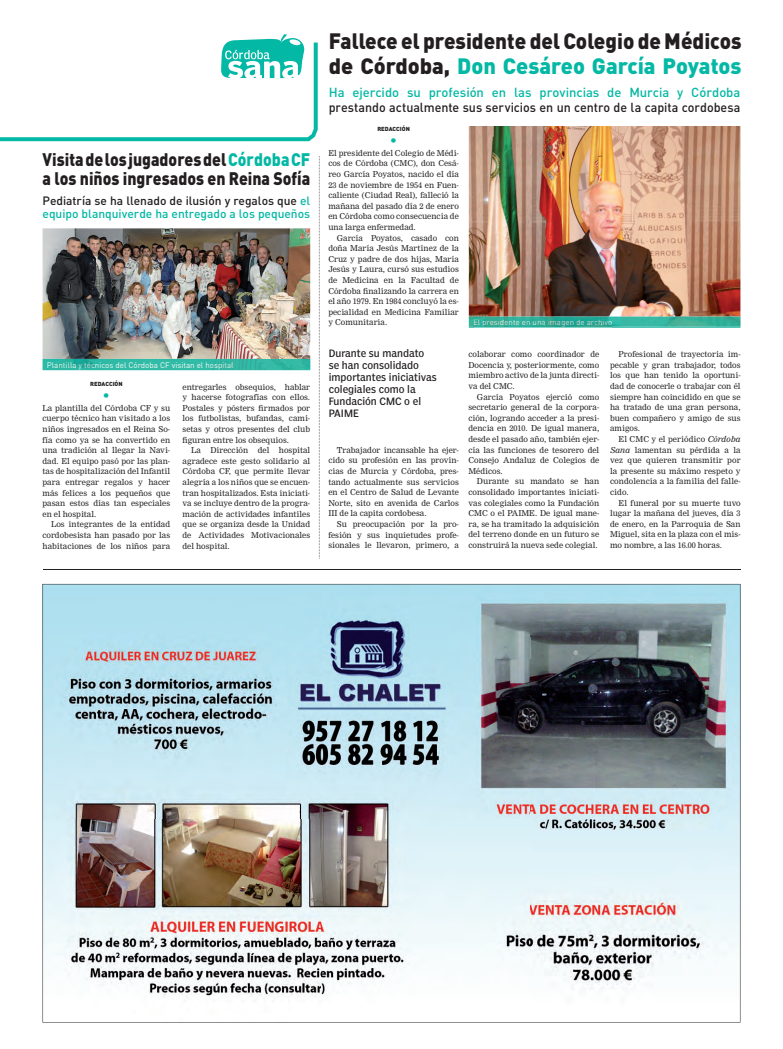
<style>
.page{position:relative;width:783px;height:1049px;background:#fff}
.page>*{position:absolute;margin:0;border:0;box-sizing:border-box;transform-origin:0 0}
.t1{font:900 22px/25px "DIN";color:#231f20;scale:.94 1}
.t2{font:900 18px/19px "DIN";color:#231f20;scale:.88 1}
.t3{font:13.6px "DIN";color:#03b8a4}
.t4{font:500 13px "DIN";letter-spacing:-.005em;color:#231f20;scale:.96 1}
.t5{font:500 13px "DIN";letter-spacing:-.005em;color:#03b8a4}
.t6{font:500 12px/13px "DIN";color:#03b8a4}
.t7{font:condensed 10px/12px "Poynter Agate One";color:#231f20}
.t8{font:8px/10.6px "Nimrod";color:#231f20;text-align:justify}
.t9{font:8px "DIN";color:#fbfaf9}
.t10{font:8px "DIN";color:#dad7d4}
.t11{font:900 5.8px "DIN";color:#231f20}
.s1{color:#03b8a4}
.s2{color:#231f20}
.s3{color:#f7f8f8}
.s4{color:#f5f4f1}
.s5{color:#f5f5f3}
.s6{color:#dad9d9}
.s7{color:#f7f8f5}
.s8{color:#f9f9f6}
.s9{color:#faf9f7}
.s10{color:#fafaf8}
.s11{color:#fbfaf8}
.s12{color:#f8f8f6}
.s13{color:#fcfdfb}
.s14{color:#f5e9e3}
.s15{color:#fff}
.s16{color:#f9f8f9}
.s17{color:#efe1d8}
.s18{color:#f0e2d9}
.s19{color:#f5ece4}
.s20{color:#e8ddd5}
.s21{color:#f3ebe5}
.s22{color:#f1eae6}
.s23{color:#f4f0ee}
.s24{color:#eee7e4}
.s25{color:#ece6e2}
.s26{color:#eee0d7}
.s27{color:#e1d6d0}
.s28{color:#dbd9d7}
.s29{color:#dbd7d6}
.s30{color:#dcd8d7}
.s31{color:#dcd8d6}
.s32{font-style:italic}
</style>
<div class="page">
<svg style="left:0;top:34px;width:317px;height:107px"></svg>
<hr style="left:43px;top:569px;width:697px;height:1px;background:#231f20">
<img style="left:468px;top:126px;width:272px;height:191px">
<svg style="left:468px;top:327px;width:272px;height:1px"></svg>
<img style="left:468px;top:317px;width:272px;height:10px">
<hr style="left:474px;top:327px;width:137px;height:1px;background:#35beac">
<img style="left:474px;top:320px;width:137px;height:7px">
<svg style="left:319px;top:156px;width:1px;height:402px"></svg>
<img style="left:43px;top:584px;width:697px;height:438px">
<img style="left:43px;top:228px;width:267px;height:131px">
<img style="left:43px;top:359px;width:267px;height:11px">
<img style="left:48px;top:362px;width:185px;height:7px">
<h2 class="t2" style="left:43px;top:151px;width:305px">Visita de los jugadores del <span class="s1">Córdoba CF </span>a los niños ingresados en Reina Sofía</h2>
<h3 class="t6" style="left:43px;top:195px;width:269px"><span class="s2">Pediatría se ha llenado de ilusión y regalos que</span> el equipo blanquiverde ha entregado a los pequeños</h3>
<p class="t9" style="left:47px;top:362px;width:188px"><span class="s3">Pla</span><span class="s4">nti</span><span class="s5">lla</span> <span class="s6">y téc</span><span class="s7">nic</span><span class="s8">os</span> <span class="s9">del</span> <span class="s10">Có</span><span class="s11">rdoba</span> CF visita<span class="s11">n e</span><span class="s12">l h</span><span class="s10">osp</span><span class="s13">ital</span></p>
<p class="t11" style="left:90px;top:382px;width:34px">REDACCIÓN</p>
<h3 class="t3" style="left:103px;top:390px;width:9px">•</h3>
<p class="t8" style="left:43px;top:403px;width:129px">La plantilla del Córdoba CF y su cuerpo técnico han visitado a los niños ingresados en el Reina So&shy;fía como ya se ha convertido en una tradición al llegar la Navi&shy;dad. El equipo pasó por las plan&shy;tas de hospitalización del Infantil para entregar regalos y hacer más felices a los pequeños que pasan estos días tan especiales en el hospital.</p>
<p class="t8" style="left:43px;top:520px;width:129px;text-indent:9px">Los integrantes de la entidad cordobesista han pasado por las habitaciones de los niños para</p>
<p class="t8" style="left:182px;top:382px;width:129px">entregarles obsequios, hablar y hacerse fotografías con ellos.<br>Postales y pósters firmados por los futbolistas, bufandas, cami&shy;setas y otros presentes del club figuran entre los obsequios.</p>
<p class="t8" style="left:182px;top:446px;width:129px;text-indent:9px">La Dirección del hospital agradece este gesto solidario al Córdoba CF, que permite llevar alegría a los niños que se encuen&shy;tran hospitalizados. Esta iniciati&shy;va se incluye dentro de la progra&shy;mación de actividades infantiles que se organiza desde la Unidad de Actividades Motivacionales del hospital.</p>
<h1 class="t1" style="left:329px;top:30px;width:440px">Fallece el presidente del Colegio de Médicos de Córdoba, <span class="s1">Don Cesáreo García Poyatos</span></h1>
<h3 class="t5" style="left:328px;top:88px;width:413px">Ha ejercido su profesión en las provincias de Murcia y Córdoba</h3>
<h3 class="t4" style="left:328px;top:103px;width:430px">prestando actualmente sus servicios en un centro de la capita cordobesa</h3>
<p class="t11" style="left:377px;top:127px;width:34px">REDACCIÓN</p>
<h3 class="t3" style="left:390px;top:135px;width:9px">•</h3>
<p class="t8" style="left:328px;top:148px;width:132px">El presidente del Colegio de Médi&shy;cos de Córdoba (CMC), don Cesá&shy;reo García Poyatos, nacido el día 23 de noviembre de 1954 en Fuen&shy;caliente (Ciudad Real), falleció la mañana del pasado día 2 de enero en Córdoba como consecuencia de una larga enfermedad.</p>
<p class="t8" style="left:328px;top:233px;width:132px;text-indent:9px">García Poyatos, casado con doña María Jesús Martínez de la Cruz y padre de dos hijas, María Jesús y Laura, cursó sus estudios de Medicina en la Facultad de Córdoba finalizando la carrera en el año 1979. En 1984 concluyó la es&shy;pecialidad en Medicina Familiar y Comunitaria.</p>
<p class="t7" style="left:328px;top:348px;width:109px">Durante su mandato se han consolidado importantes iniciativas colegiales como la<br>Fundación CMC o el<br>PAIME</p>
<p class="t8" style="left:328px;top:445px;width:132px;text-indent:9px">Trabajador incansable ha ejer&shy;cido su profesión en las provin&shy;cias de Murcia y Córdoba, pres&shy;tando actualmente sus servicios en el Centro de Salud de Levante Norte, sito en avenida de Carlos III de la capita cordobesa.</p>
<p class="t8" style="left:328px;top:519px;width:132px;text-indent:9px">Su preocupación por la pro&shy;fesión y sus inquietudes profe&shy;sionales le llevaron, primero, a</p>
<p class="t10" style="left:473px;top:320px;width:141px"><span class="s14">El</span> <span class="s15">p</span><span class="s16">r</span><span class="s17">e</span><span class="s18">si</span><span class="s19">d</span><span class="s20">e</span><span class="s21">nt</span><span class="s22">e e</span><span class="s23">n</span> <span class="s24">u</span><span class="s25">na</span> <span class="s26">im</span><span class="s27">a</span>gen <span class="s28">de</span> <span class="s29">ar</span><span class="s30">chi</span><span class="s31">vo</span></p>
<p class="t8" style="left:468px;top:350px;width:132px">colaborar como coordinador de Docencia y, posteriormente, como miembro activo de la junta directi&shy;va del CMC.</p>
<p class="t8" style="left:468px;top:392px;width:132px;text-indent:9px">García Poyatos ejerció como secretario general de la corpora&shy;ción, logrando acceder a la presi&shy;dencia en 2010. De igual manera, desde el pasado año, también ejer&shy;cía las funciones de tesorero del Consejo Andaluz de Colegios de Médicos.</p>
<p class="t8" style="left:468px;top:477px;width:132px;text-indent:9px">Durante su mandato se han consolidado importantes iniciati&shy;vas colegiales como la Fundación CMC o el PAIME. De igual mane&shy;ra, se ha tramitado la adquisición del terreno donde en un futuro se construirá la nueva sede colegial.</p>
<p class="t8" style="left:610px;top:350px;width:132px;text-indent:9px">Profesional de trayectoria im&shy;pecable y gran trabajador, todos los que han tenido la oportuni&shy;dad de conocerle o trabajar con él siempre han coincidido en que se ha tratado de una gran persona, buen compañero y amigo de sus amigos.</p>
<p class="t8" style="left:610px;top:434px;width:132px;text-indent:9px">El CMC y el periódico <span class="s32">Córdoba Sana</span> lamentan su pérdida a la vez que quieren transmitir por la presente su máximo respeto y condolencia a la familia del falle&shy;cido.</p>
<p class="t8" style="left:610px;top:498px;width:132px;text-indent:9px">El funeral por su muerte tuvo lugar la mañana del jueves, día 3 de enero, en la Parroquia de San Miguel, sita en la plaza con el mis&shy;mo nombre, a las 16.00 horas.</p>
</div>
